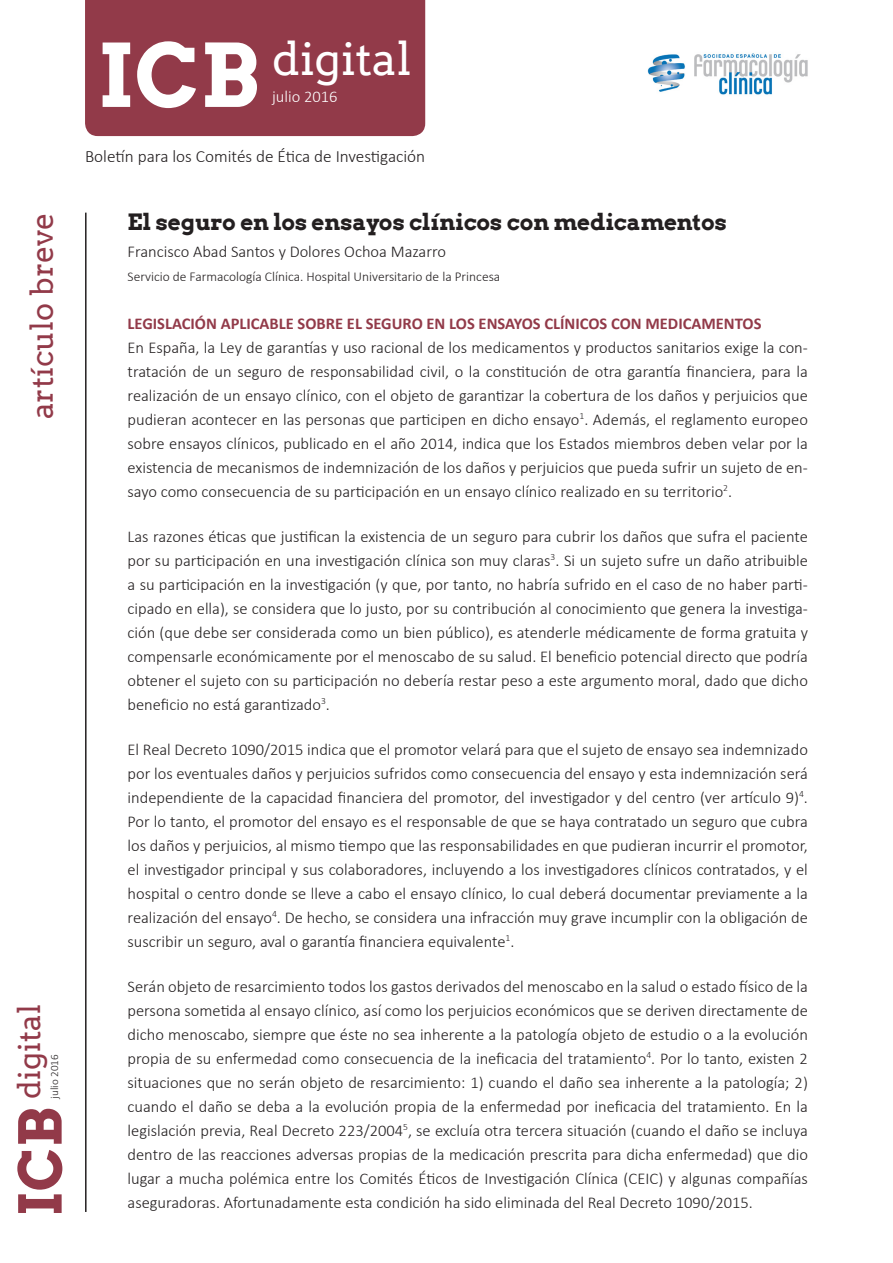
<style>
.page{position:relative;width:893px;height:1263px;background:#fff}
.page>*{position:absolute;margin:0;border:0;box-sizing:border-box;transform-origin:0 0}
.t1{font:700 87px "Arvo";color:#fff}
.t2{font:700 58.8px "Arvo";color:#923a49}
.t3{font:45px "Arvo";color:#fff}
.t4{font:30.3px "Arvo";color:#923a49}
.t5{font:700 22.5px "Arvo";color:#231f20}
.t6{font:300 17.25px "Calibri";color:#231f20}
.t7{font:300 16.5px/24px "Calibri";color:#231f20;text-align:justify}
.t8{font:700 16.5px "Calibri";color:#923a49}
.t9{font:300 16.5px "Calibri";color:#fff}
.t10{font:300 13.5px "Calibri";color:#231f20}
.t11{font:300 11.1px "Calibri";color:#231f20}
</style>
<div class="page">
<hr style="left:85px;top:213px;width:2px;height:999px;background:#231f20">
<div style="left:85px;top:0;width:340px;height:136px;background:#923a49"></div>
<img style="left:647px;top:53px;width:161px;height:42px">
<p class="t4" style="left:25px;top:419px;width:208px;rotate:-90deg">artículo breve</p>
<p class="t4" style="left:12px;top:1098px;width:96px;rotate:-90deg">digital</p>
<p class="t11" style="left:48px;top:1098px;width:46px;rotate:-90deg">julio 2016</p>
<p class="t2" style="left:7px;top:1216px;width:110px;rotate:-90deg">ICB</p>
<p class="t1" style="left:98px;top:26px;width:163px">ICB</p>
<p class="t3" style="left:272px;top:33px;width:141px">digital</p>
<p class="t9" style="left:272px;top:86px;width:67px">julio 2016</p>
<p class="t6" style="left:85px;top:145px;width:342px">Boletín para los Comités de Ética de Investigación</p>
<p class="t5" style="left:128px;top:209px;width:601px">El seguro en los ensayos clínicos con medicamentos</p>
<p class="t7" style="left:128px;top:238px;width:320px">Francisco Abad Santos y Dolores Ochoa Mazarro</p>
<p class="t10" style="left:128px;top:268px;width:374px">Servicio de Farmacología Clínica. Hospital Universitario de la Princesa</p>
<p class="t8" style="left:128px;top:313px;width:635px">LEGISLACIÓN APLICABLE SOBRE EL SEGURO EN LOS ENSAYOS CLÍNICOS CON MEDICAMENTOS</p>
<p class="t7" style="left:128px;top:334px;width:682px">En España, la Ley de garantías y uso racional de los medicamentos y productos sanitarios exige la con&shy;tratación de un seguro de responsabilidad civil, o la constitución de otra garantía financiera, para la realización de un ensayo clínico, con el objeto de garantizar la cobertura de los daños y perjuicios que pudieran acontecer en las personas que participen en dicho ensayo<sup>1</sup>. Además, el reglamento europeo sobre ensayos clínicos, publicado en el año 2014, indica que los Estados miembros deben velar por la existencia de mecanismos de indemnización de los daños y perjuicios que pueda sufrir un sujeto de en&shy;sayo como consecuencia de su participación en un ensayo clínico realizado en su territorio<sup>2</sup>.</p>
<p class="t7" style="left:128px;top:523px;width:682px">Las razones éticas que justifican la existencia de un seguro para cubrir los daños que sufra el paciente por su participación en una investigación clínica son muy claras<sup>3</sup>. Si un sujeto sufre un daño atribuible a su participación en la investigación (y que, por tanto, no habría sufrido en el caso de no haber parti&shy;cipado en ella), se considera que lo justo, por su contribución al conocimiento que genera la investiga&shy;ción (que debe ser considerada como un bien público), es atenderle médicamente de forma gratuita y compensarle económicamente por el menoscabo de su salud. El beneficio potencial directo que podría obtener el sujeto con su participación no debería restar peso a este argumento moral, dado que dicho beneficio no está garantizado<sup>3</sup>.</p>
<p class="t7" style="left:128px;top:736px;width:682px">El Real Decreto 1090/2015 indica que el promotor velará para que el sujeto de ensayo sea indemnizado por los eventuales daños y perjuicios sufridos como consecuencia del ensayo y esta indemnización será independiente de la capacidad financiera del promotor, del investigador y del centro (ver artículo 9)<sup>4</sup>.<br>Por lo tanto, el promotor del ensayo es el responsable de que se haya contratado un seguro que cubra los daños y perjuicios, al mismo tiempo que las responsabilidades en que pudieran incurrir el promotor, el investigador principal y sus colaboradores, incluyendo a los investigadores clínicos contratados, y el hospital o centro donde se lleve a cabo el ensayo clínico, lo cual deberá documentar previamente a la realización del ensayo<sup>4</sup>. De hecho, se considera una infracción muy grave incumplir con la obligación de suscribir un seguro, aval o garantía financiera equivalente<sup>1</sup>.</p>
<p class="t7" style="left:128px;top:973px;width:682px">Serán objeto de resarcimiento todos los gastos derivados del menoscabo en la salud o estado físico de la persona sometida al ensayo clínico, así como los perjuicios económicos que se deriven directamente de dicho menoscabo, siempre que éste no sea inherente a la patología objeto de estudio o a la evolución propia de su enfermedad como consecuencia de la ineficacia del tratamiento<sup>4</sup>. Por lo tanto, existen 2 situaciones que no serán objeto de resarcimiento: 1) cuando el daño sea inherente a la patología; 2) cuando el daño se deba a la evolución propia de la enfermedad por ineficacia del tratamiento. En la legislación previa, Real Decreto 223/2004<sup>5</sup>, se excluía otra tercera situación (cuando el daño se incluya dentro de las reacciones adversas propias de la medicación prescrita para dicha enfermedad) que dio lugar a mucha polémica entre los Comités Éticos de Investigación Clínica (CEIC) y algunas compañías aseguradoras. Afortunadamente esta condición ha sido eliminada del Real Decreto 1090/2015.</p>
</div>
